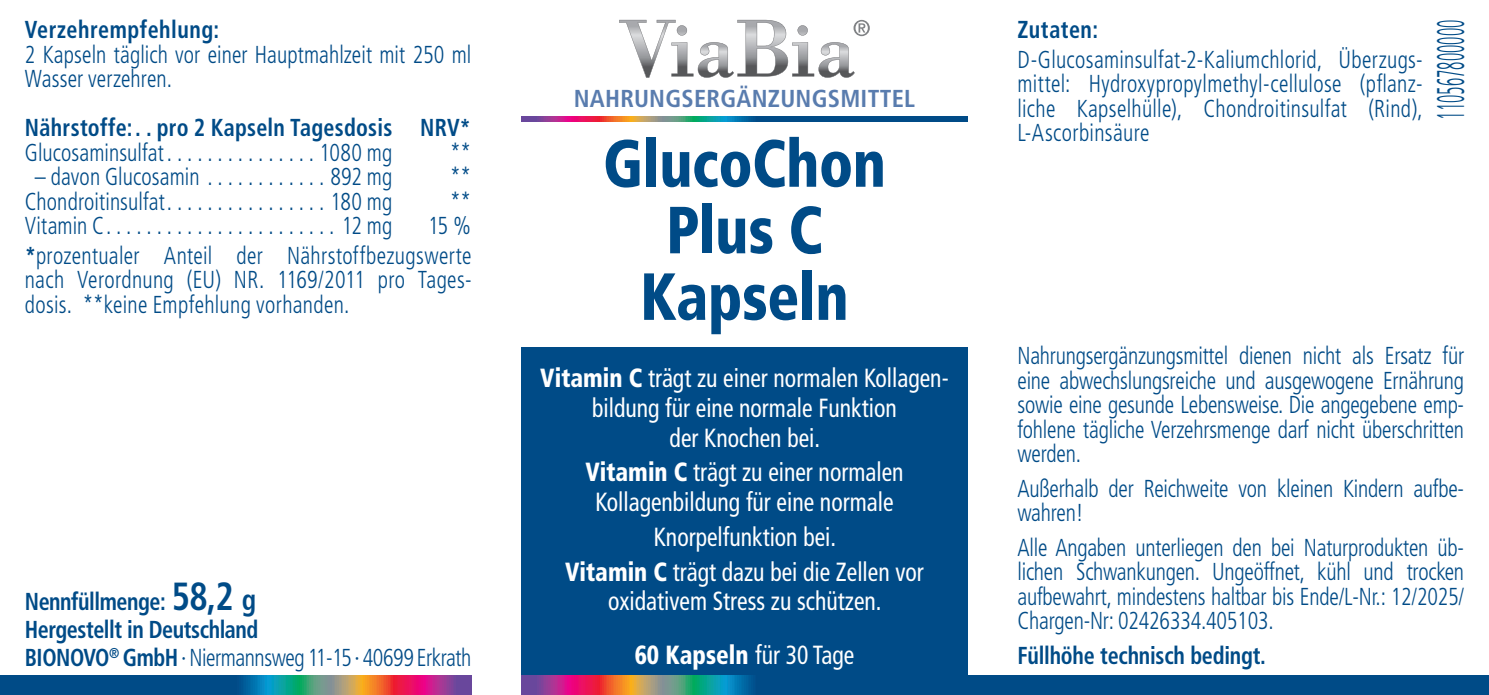
<style>
.page{position:relative;width:1489px;height:695px;background:#fff}
.page>*{position:absolute;margin:0;border:0;box-sizing:border-box;transform-origin:0 0}
.t1{font:900 condensed 66.5px/66.5px "Frutiger LT Std";letter-spacing:-.005em;color:#004b87;text-align:center;scale:.9 1}
.t2{font:300 condensed 38.5px "Frutiger LT Std";color:#004b87;scale:.45 1}
.t3{font:condensed 26.25px/29.8px "Frutiger LT Std";color:#fff;text-align:center;scale:.9 1}
.t4{font:900 condensed 26.25px "Frutiger LT Std";color:#fff;scale:.9 1}
.t5{font:300 condensed 24.5px/24.5px "Frutiger LT Std";letter-spacing:.005em;color:#004b87;text-align:justify;scale:.9 1}
.t6{font:700 condensed 24.5px/28px "Frutiger LT Std";letter-spacing:-.01em;color:#004b87;scale:.9 1}
.t7{font:700 condensed 24.5px "Frutiger LT Std";letter-spacing:.01em;color:#004b87;scale:.9 1}
.t8{font:700 condensed 24.5px "Frutiger LT Std";letter-spacing:.01em;color:#597cae}
.t9{font:700 condensed 24.5px "Frutiger LT Std";letter-spacing:.025em;color:#004b87;scale:.9 1}
.t10{font:700 condensed 24.5px "Frutiger LT Std";letter-spacing:.02em;color:#004b87;scale:.9 1}
.s1{font-weight:700}
.s2{font-size:39.2px}
.s3{font-size:29.75px}
.s4{font-weight:300}
.s5{font-weight:900}
.s6{font-weight:400}
</style>
<div class="page">
<div style="left:521px;top:347px;width:446px;height:347px;background:#004b87"></div>
<svg style="left:619px;top:20px;width:250px;height:58px"></svg>
<div style="left:521px;top:675px;width:967px;height:19px;background:#004b87"></div>
<svg style="left:521px;top:117px;width:446px;height:5px;background:#455c80"></svg>
<svg style="left:521px;top:675px;width:232px;height:19px;background:#856c7a"></svg>
<div style="left:0;top:675px;width:471px;height:19px;background:#004b87"></div>
<svg style="left:241px;top:675px;width:230px;height:19px;background:#856c7a"></svg>
<p class="t9" style="left:25px;top:15px;width:218px">Verzehrempfehlung:</p>
<p class="t5" style="left:25px;top:42px;width:498px">2 Kapseln täglich vor einer Hauptmahlzeit mit 250 ml<br>Wasser verzehren.</p>
<p class="t7" style="left:25px;top:113px;width:497px">Nährstoffe:.. pro 2 Kapseln Tagesdosis NRV*</p>
<p class="t5" style="left:25px;top:140px;width:161px">Glucosaminsulfat................</p>
<p class="t5" style="left:319px;top:140px;width:82px">1080 mg</p>
<p class="t5" style="left:450px;top:140px;width:25px">**</p>
<p class="t5" style="left:35px;top:165px;width:193px">– davon Glucosamin.............</p>
<p class="t5" style="left:330px;top:165px;width:70px">892 mg</p>
<p class="t5" style="left:450px;top:165px;width:25px">**</p>
<p class="t5" style="left:25px;top:189px;width:162px">Chondroitinsulfat.................</p>
<p class="t5" style="left:330px;top:189px;width:70px">180 mg</p>
<p class="t5" style="left:450px;top:189px;width:25px">**</p>
<p class="t5" style="left:25px;top:214px;width:95px">Vitamin C........................</p>
<p class="t5" style="left:342px;top:214px;width:58px">12 mg</p>
<p class="t5" style="left:25px;top:211px;width:498px;line-height:29.4px;text-align:right">15 %<br><span class="s1">*</span>prozentualer Anteil der Nährstoffbezugswerte</p>
<p class="t5" style="left:25px;top:268px;width:498px">nach Verordnung (EU) NR. 1169/2011 pro Tages&shy;dosis. **keine Empfehlung vorhanden.</p>
<p class="t6" style="left:25px;top:587px;width:498px">Nennfüllmenge: <span class="s2">58,2</span> <span class="s3">g<br></span>Hergestellt in Deutschland<br>BIONOVO<sup>®</sup> GmbH <span class="s4">· Niermannsweg 11-15 · 40699 Erkrath</span></p>
<p class="t8" style="left:574px;top:83px;width:343px">NAHRUNGSERGÄNZUNGSMITTEL</p>
<h1 class="t1" style="left:603px;top:130px;width:316px">GlucoChon<br>Plus C<br>Kapseln</h1>
<p class="t3" style="left:540px;top:363px;width:455px"><span class="s5">Vitamin C</span> trägt zu einer normalen Kollagen&shy;bildung für eine normale Funktion<br>der Knochen bei.</p>
<p class="t3" style="left:585px;top:457px;width:355px"><span class="s5">Vitamin C</span> trägt zu einer normalen<br>Kollagenbildung für eine normale</p>
<p class="t3" style="left:565px;top:519px;width:400px;line-height:34.6px">Knorpelfunktion bei.<br><span class="s5">Vitamin C</span> trägt dazu bei die Zellen vor</p>
<p class="t3" style="left:608px;top:586px;width:305px">oxidativem Stress zu schützen.</p>
<p class="t4" style="left:634px;top:639px;width:245px">60 Kapseln <span class="s6">für 30 Tage</span></p>
<p class="t10" style="left:1017px;top:15px;width:91px">Zutaten:</p>
<p class="t5" style="left:1017px;top:47px;width:452px">D-Glucosaminsulfat-2-Kaliumchlorid, Überzugs&shy;mittel: Hydroxypropylmethyl-cellulose (pflanz&shy;liche Kapselhülle), Chondroitinsulfat (Rind), L-Ascorbinsäure</p>
<h2 class="t2" style="left:1428px;top:120px;width:223px;rotate:-90deg">110567800000</h2>
<p class="t5" style="left:1017px;top:344px;width:498px">Nahrungsergänzungsmittel dienen nicht als Ersatz für eine abwechslungsreiche und ausgewogene Ernährung sowie eine gesunde Lebensweise. Die angegebene emp&shy;fohlene tägliche Verzehrsmenge darf nicht überschritten werden.</p>
<p class="t5" style="left:1017px;top:476px;width:498px">Außerhalb der Reichweite von kleinen Kindern aufbe&shy;wahren!</p>
<p class="t5" style="left:1017px;top:535px;width:498px">Alle Angaben unterliegen den bei Naturprodukten üb&shy;lichen Schwankungen. Ungeöffnet, kühl und trocken aufbewahrt, mindestens haltbar bis Ende/L-Nr.: 12/2025/ Chargen-Nr: 02426334.405103.</p>
<p class="t6" style="left:1017px;top:641px;width:278px">Füllhöhe technisch bedingt.</p>
</div>
